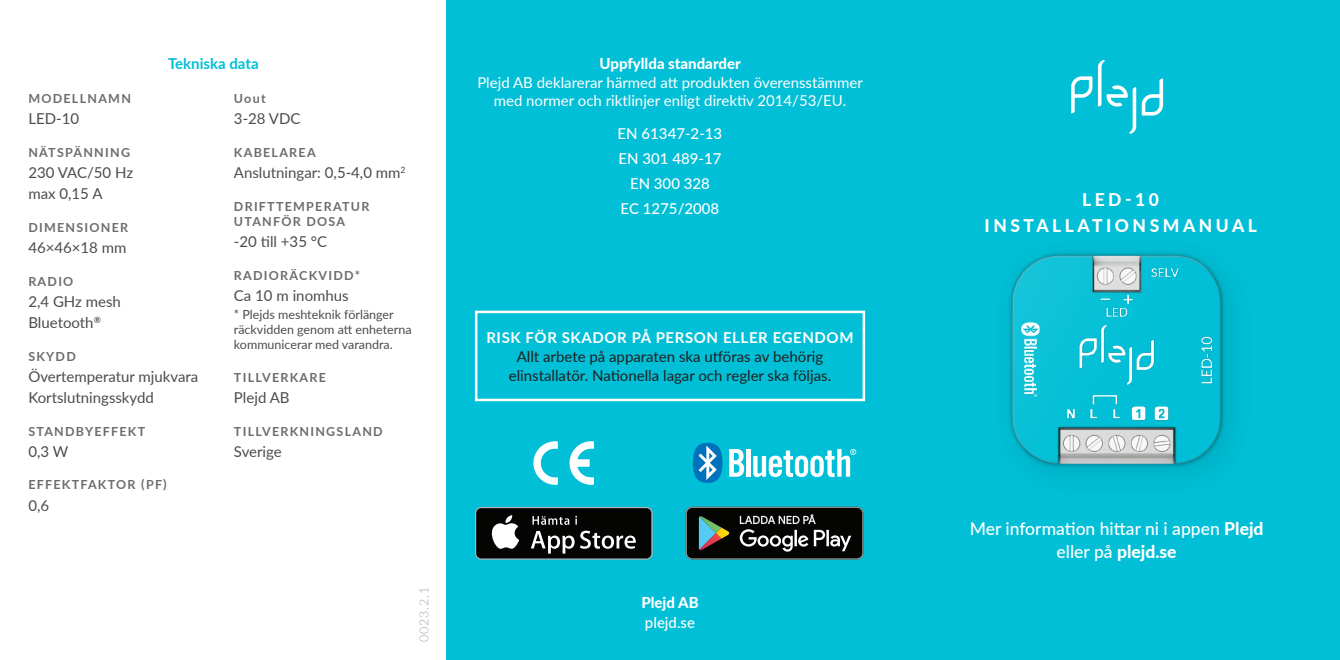
<style>
.page{position:relative;width:1340px;height:660px;background:#fff}
.page>*{position:absolute;margin:0;border:0;box-sizing:border-box;transform-origin:0 0}
.t1{font:500 17.5px/22.5px "Lato";color:#fff;text-align:center}
.t2{font:800 17.5px "Lato";letter-spacing:.2em;color:#fff}
.Tabell{font:15px "Lato";color:#4b4c4d}
.t3{font:15px/18.8px "Lato";color:#fff;text-align:center}
.t4{font:15px/18.8px "Lato";color:#231f20;text-align:center}
.t5{font:500 15px "Lato";color:#fff}
.t6{font:700 15px "Lato";letter-spacing:.04em;color:#fff}
.t7{font:800 15px "Lato";color:#fff}
.t8{font:700 15px "Lato";color:#00bfd6}
.Teknisk_rubrik{font:700 12.5px/15px "Lato";letter-spacing:.1em;color:#6c6d70}
.Tabell-2{font:12.5px/15px "Lato";color:#4b4c4d}
.t9{font:300 12.5px "Lato";color:#a3a4a8}
.s1{font-weight:800}
</style>
<div class="page">
<div style="left:446px;top:0;width:893px;height:659px;background:#00bfd6"></div>
<svg style="left:1071px;top:60px;width:92px;height:74px"></svg>
<svg style="left:729px;top:449px;width:15px;height:27px"></svg>
<hr style="left:746px;top:448px;width:4px;height:28px;background:#fff">
<svg style="left:753px;top:448px;width:103px;height:28px"></svg>
<svg style="left:693px;top:442px;width:29px;height:40px"></svg>
<svg style="left:685px;top:506px;width:178px;height:53px;background:#2a312f"></svg>
<svg style="left:474px;top:310px;width:392px;height:92px"></svg>
<svg style="left:475px;top:506px;width:177px;height:53px"></svg>
<div style="left:476px;top:507px;width:175px;height:51px;background:#040503;border-radius:5px"></div>
<svg style="left:491px;top:515px;width:28px;height:33px"></svg>
<svg style="left:531px;top:531px;width:43px;height:22px"></svg>
<svg style="left:580px;top:530px;width:55px;height:18px"></svg>
<svg style="left:532px;top:516px;width:37px;height:8px"></svg>
<svg style="left:575px;top:515px;width:2px;height:9px"></svg>
<svg style="left:534px;top:441px;width:23px;height:43px"></svg>
<svg style="left:569px;top:441px;width:24px;height:43px"></svg>
<img style="left:1009px;top:251px;width:222px;height:223px">
<h1 class="t8" style="left:168px;top:52px;width:92px">Tekniska data</h1>
<p class="Teknisk_rubrik" style="left:28px;top:90px;width:104px">MODELLNAMN</p>
<p class="Tabell" style="left:28px;top:108px;width:52px">LED-10</p>
<p class="Teknisk_rubrik" style="left:28px;top:144px;width:103px">NÄTSPÄNNING</p>
<p class="Tabell" style="left:28px;top:162px;width:106px">230 VAC/50 Hz</p>
<p class="Tabell" style="left:28px;top:183px;width:76px">max 0,15 A</p>
<p class="Teknisk_rubrik" style="left:28px;top:219px;width:101px">DIMENSIONER</p>
<p class="Tabell" style="left:28px;top:236px;width:100px">46×46×18 mm</p>
<p class="Teknisk_rubrik" style="left:28px;top:273px;width:47px">RADIO</p>
<p class="Tabell" style="left:28px;top:290px;width:94px">2,4 GHz mesh</p>
<p class="Tabell" style="left:28px;top:311px;width:74px">Bluetooth<sup>®</sup></p>
<p class="Teknisk_rubrik" style="left:28px;top:348px;width:49px">SKYDD</p>
<p class="Tabell" style="left:28px;top:365px;width:171px">Övertemperatur mjukvara</p>
<p class="Tabell" style="left:28px;top:386px;width:127px">Kortslutningsskydd</p>
<p class="Teknisk_rubrik" style="left:28px;top:422px;width:118px">STANDBYEFFEKT</p>
<p class="Tabell" style="left:28px;top:440px;width:41px">0,3 W</p>
<p class="Teknisk_rubrik" style="left:28px;top:476px;width:140px">EFFEKTFAKTOR (PF)</p>
<p class="Tabell" style="left:28px;top:494px;width:22px">0,6</p>
<p class="Teknisk_rubrik" style="left:234px;top:90px;width:33px">Uout</p>
<p class="Tabell" style="left:234px;top:108px;width:68px">3-28 VDC</p>
<p class="Teknisk_rubrik" style="left:234px;top:144px;width:83px">KABELAREA</p>
<p class="Tabell" style="left:234px;top:162px;width:173px">Anslutningar: 0,5-4,0 mm<sup>2</sup></p>
<p class="Teknisk_rubrik" style="left:234px;top:198px;width:137px">DRIFTTEMPERATUR<br>UTANFÖR DOSA</p>
<p class="Tabell" style="left:234px;top:230px;width:95px">-20 till +35 °C</p>
<p class="Teknisk_rubrik" style="left:234px;top:267px;width:128px">RADIORÄCKVIDD*</p>
<p class="Tabell" style="left:234px;top:284px;width:116px">Ca 10 m inomhus</p>
<p class="Tabell-2" style="left:234px;top:306px;width:179px">* Plejds meshteknik förlänger räckvidden genom att enheterna kommunicerar med varandra.</p>
<p class="Teknisk_rubrik" style="left:234px;top:369px;width:93px">TILLVERKARE</p>
<p class="Tabell" style="left:234px;top:387px;width:57px">Plejd AB</p>
<p class="Teknisk_rubrik" style="left:234px;top:423px;width:150px">TILLVERKNINGSLAND</p>
<p class="Tabell" style="left:234px;top:440px;width:49px">Sverige</p>
<p class="t9" style="left:415px;top:641px;width:57px;rotate:-90deg">0023.2.1</p>
<h1 class="t7" style="left:599px;top:52px;width:143px">Uppfyllda standarder</h1>
<p class="t3" style="left:477px;top:72px;width:387px">Plejd AB deklarerar härmed att produkten överensstämmer med normer och riktlinjer enligt direktiv 2014/53/EU.</p>
<p class="t5" style="left:617px;top:122px;width:106px">EN 61347-2-13</p>
<p class="t5" style="left:618px;top:147px;width:104px">EN 301 489-17</p>
<p class="t5" style="left:630px;top:172px;width:81px">EN 300 328</p>
<p class="t5" style="left:620px;top:197px;width:100px">EC 1275/2008</p>
<h1 class="t6" style="left:486px;top:326px;width:368px">RISK FÖR SKADOR PÅ PERSON ELLER EGENDOM</h1>
<p class="t4" style="left:509px;top:346px;width:324px">Allt arbete på apparaten ska utföras av behörig elinstallatör. Nationella lagar och regler ska följas.</p>
<p class="t7" style="left:641px;top:590px;width:59px">Plejd AB</p>
<p class="t5" style="left:645px;top:611px;width:52px">plejd.se</p>
<h1 class="t2" style="left:1082px;top:186px;width:78px">LED-10</h1>
<h1 class="t2" style="left:984px;top:212px;width:274px">INSTALLATIONSMANUAL</h1>
<p class="t1" style="left:969px;top:516px;width:295px">Mer information hittar ni i appen <span class="s1">Plejd </span>eller på <span class="s1">plejd.se</span></p>
</div>
